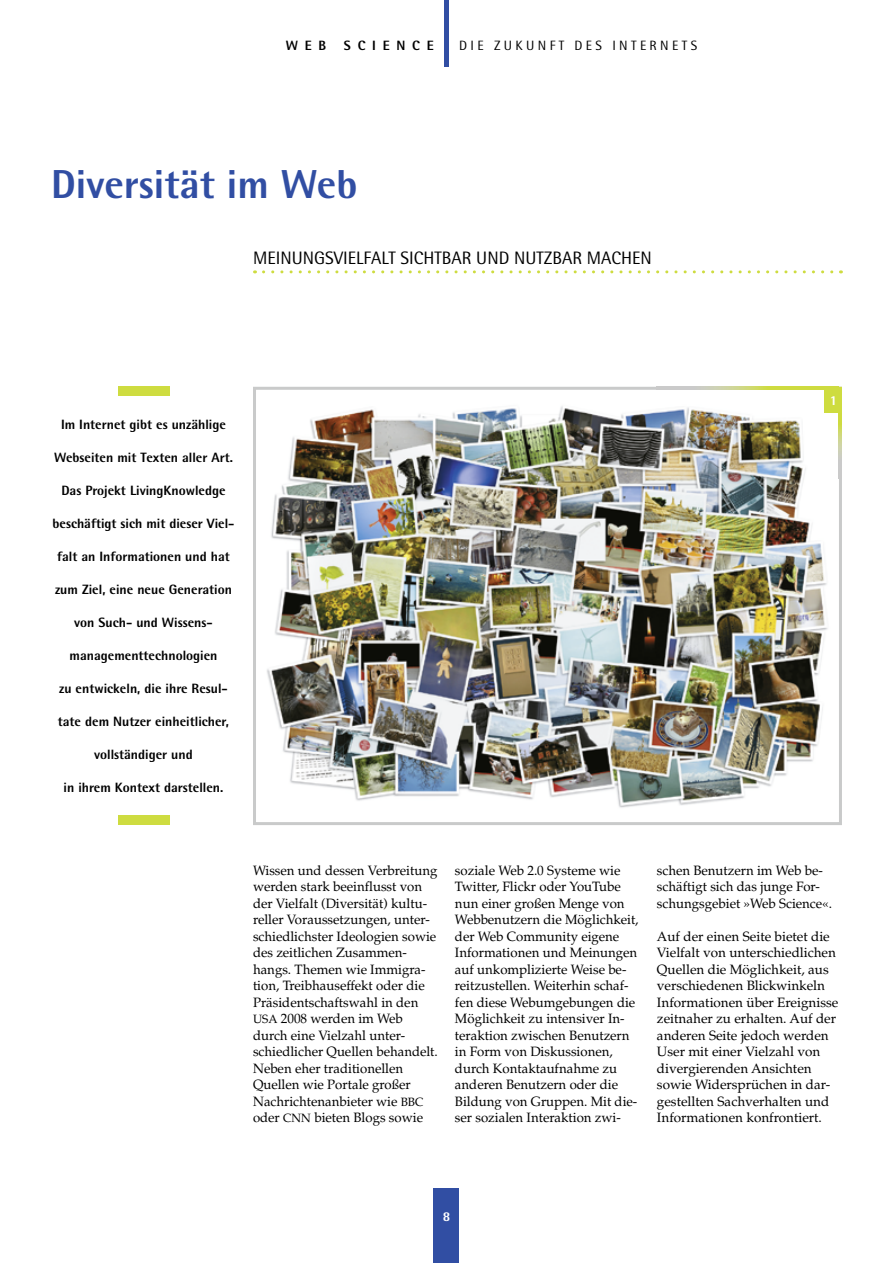
<style>
.page{position:relative;width:893px;height:1263px;background:#fff}
.page>*{position:absolute;margin:0;border:0;box-sizing:border-box;transform-origin:0 0}
.t1{font:800 40.5px "Rotis Semi Sans";color:#314ea3}
.t2{font:18px "Rotis Semi Sans";color:#000}
.t3{font:13.5px/16.5px "Palatino";color:#000}
.t4{font:800 13.5px "Rotis Semi Sans";color:#000}
.t5{font:13.5px "Rotis Semi Sans";letter-spacing:.25em;color:#000}
.t6{font:800 13.5px "Rotis Semi Sans";letter-spacing:.5em;color:#000}
.t7{font:800 13.5px "Rotis Semi Sans";color:#fff}
.s1{font-size:12px}
</style>
<div class="page">
<div style="left:434px;top:1188px;width:25px;height:75px;background:#314ea3"></div>
<div style="left:444px;top:0;width:5px;height:66px;background:#314ea3"></div>
<div style="left:118px;top:387px;width:51px;height:9px;background:#cedc40"></div>
<div style="left:118px;top:816px;width:51px;height:9px;background:#cedc40"></div>
<svg style="left:264px;top:270px;width:577px;height:3px"></svg>
<img style="left:253px;top:387px;width:589px;height:438px">
<svg style="left:839px;top:412px;width:3px;height:66px"></svg>
<svg style="left:657px;top:387px;width:168px;height:3px"></svg>
<div style="left:825px;top:387px;width:17px;height:25px;background:#cedc40"></div>
<p class="t4" style="left:286px;top:36px;width:42px">WEB</p>
<p class="t6" style="left:344px;top:36px;width:91px">SCIENCE</p>
<p class="t5" style="left:459px;top:37px;width:239px">DIE ZUKUNFT DES INTERNETS</p>
<h1 class="t1" style="left:51px;top:159px;width:308px">Diversität im Web</h1>
<h2 class="t2" style="left:253px;top:247px;width:400px">MEINUNGSVIELFALT SICHTBAR UND NUTZBAR MACHEN</h2>
<p class="t4" style="left:61px;top:416px;width:166px">Im Internet gibt es unzählige</p>
<p class="t4" style="left:54px;top:449px;width:180px">Webseiten mit Texten aller Art.</p>
<p class="t4" style="left:61px;top:482px;width:166px">Das Projekt LivingKnowledge</p>
<p class="t4" style="left:52px;top:515px;width:184px">beschäftigt sich mit dieser Viel-</p>
<p class="t4" style="left:57px;top:548px;width:174px">falt an Informationen und hat</p>
<p class="t4" style="left:55px;top:581px;width:179px">zum Ziel, eine neue Generation</p>
<p class="t4" style="left:74px;top:614px;width:140px">von Such- und Wissens-</p>
<p class="t4" style="left:70px;top:647px;width:149px">managementtechnologien</p>
<p class="t4" style="left:59px;top:680px;width:170px">zu entwickeln, die ihre Resul-</p>
<p class="t4" style="left:58px;top:713px;width:173px">tate dem Nutzer einheitlicher,</p>
<p class="t4" style="left:94px;top:746px;width:100px">vollständiger und</p>
<p class="t4" style="left:64px;top:779px;width:161px">in ihrem Kontext darstellen.</p>
<p class="t7" style="left:830px;top:392px;width:9px">1</p>
<p class="t3" style="left:253px;top:862px;width:186px">Wissen und dessen Verbreitung werden stark beeinflusst von der Vielfalt (Diversität) kultu&shy;reller Voraussetzungen, unter&shy;schiedlichster Ideologien sowie des zeitlichen Zusammen&shy;hangs. Themen wie Immigra&shy;tion, Treibhauseffekt oder die<br>Präsidentschaftswahl in den<br><span class="s1">USA</span> 2008 werden im Web durch eine Vielzahl unter&shy;schiedlicher Quellen behandelt.<br>Neben eher tradi tionellen<br>Quellen wie Portale großer<br>Nachrichtenanbieter wie <span class="s1">BBC </span>oder <span class="s1">CNN</span> bieten Blogs sowie</p>
<p class="t3" style="left:455px;top:862px;width:185px">soziale Web 2.0 Systeme wie<br>Twitter, Flickr oder YouTube nun einer großen Menge von<br>Webbenutzern die Möglichkeit, der Web Community eigene<br>Informa tionen und Meinungen auf unkomplizierte Weise be&shy;reitzustellen. Weiterhin schaf&shy;fen diese Webumgebungen die<br>Möglichkeit zu inten siver In&shy;teraktion zwischen Benutzern in Form von Diskussionen, durch Kontaktaufnahme zu anderen Benutzern oder die<br>Bildung von Gruppen. Mit die&shy;ser sozialen Interaktion zwi-</p>
<p class="t3" style="left:657px;top:862px;width:177px">schen Benutzern im Web be&shy;schäftigt sich das junge For&shy;schungsgebiet »Web Science«.</p>
<p class="t3" style="left:657px;top:928px;width:183px">Auf der einen Seite bietet die<br>Vielfalt von unterschiedlichen<br>Quellen die Möglichkeit, aus verschiedenen Blickwinkeln<br>Informationen über Ereignisse zeitnaher zu erhalten. Auf der anderen Seite jedoch werden<br>User mit einer Vielzahl von divergierenden Ansichten sowie Widersprüchen in dar&shy;gestellten Sachverhalten und<br>In formationen konfrontiert.</p>
<p class="t7" style="left:443px;top:1208px;width:9px">8</p>
</div>
